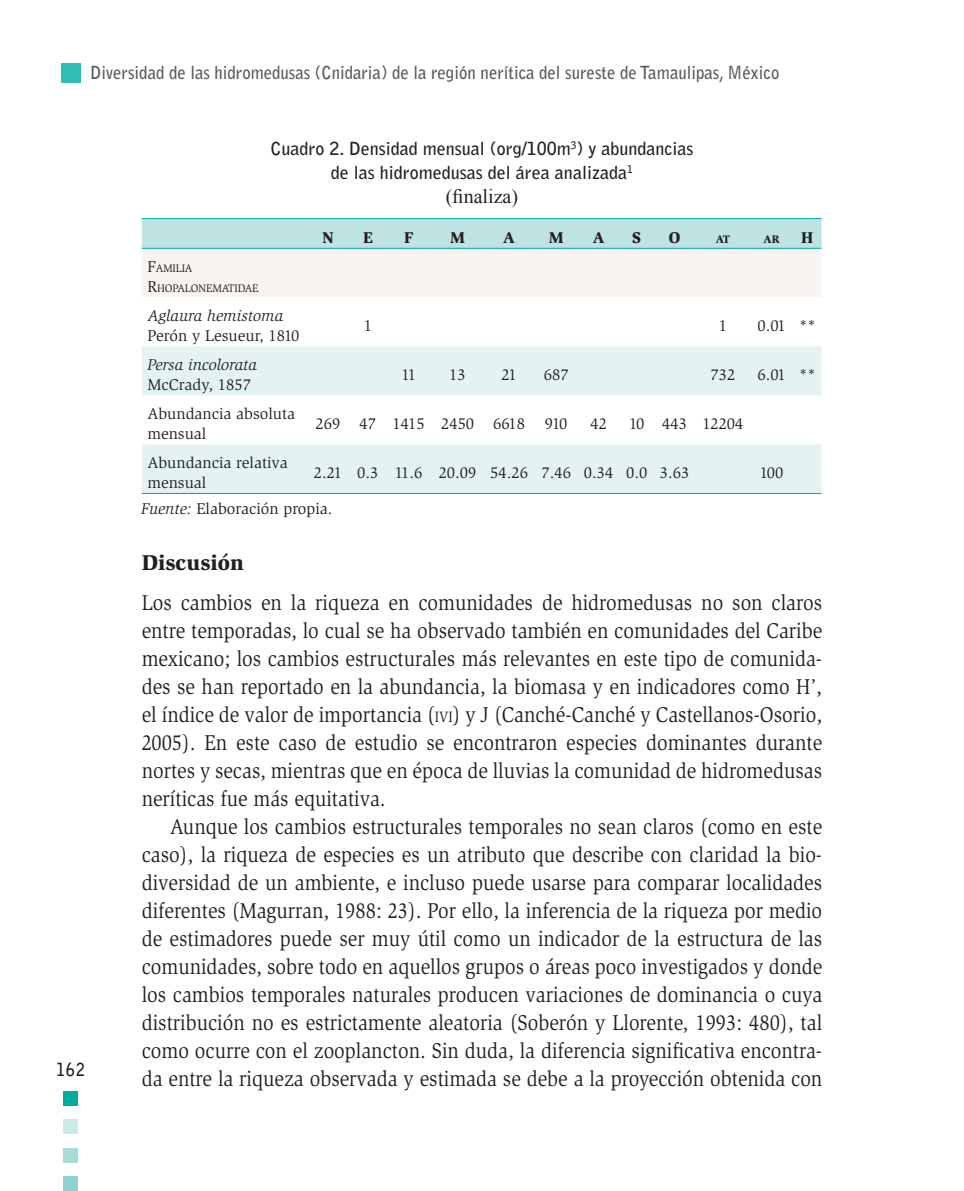
<style>
.page{position:relative;width:964px;height:1191px;background:#fff}
.page>*{position:absolute;margin:0;border:0;box-sizing:border-box;transform-origin:0 0}
.t1{font:22px/28px "Slimbach";color:#231f20;text-align:justify;scale:.9 1}
.t2{font:900 22px "Slimbach";color:#231f20}
.t3{font:20px "Times New Roman";color:#231f20}
.t4{font:700 18px "Bell Gothic Std";color:#57585a;scale:.93 1}
.t5{font:700 18px/24px "Bell Gothic Std";color:#231f20;text-align:center}
.t6{font:700 18px "Bell Gothic Std";color:#231f20;scale:.87 1}
.t7{font:16px/20px "Slimbach";color:#231f20}
.t8{font:italic 16px "Slimbach";color:#231f20}
.t9{font:900 16px "Slimbach";color:#231f20}
.t10{font:11.2px/20px "Slimbach";letter-spacing:-.015em;color:#231f20}
.t11{font:900 11.2px "Slimbach";color:#231f20}
.s1{font-size:16px}
.s2{font-style:italic}
.s3{font-size:15.4px}
</style>
<div class="page">
<div style="left:61px;top:63px;width:20px;height:20px;background:#30beb8"></div>
<div style="left:64px;top:1091px;width:14px;height:14px;background:#00aba2"></div>
<div style="left:64px;top:1176px;width:14px;height:15px;background:#8cd2cf"></div>
<div style="left:64px;top:1119px;width:14px;height:15px;background:#cbe9e7"></div>
<div style="left:64px;top:1148px;width:14px;height:14px;background:#a6dbd9"></div>
<svg style="left:142px;top:346px;width:679px;height:147px;fill:#e4f3f2"></svg>
<svg style="left:142px;top:218px;width:679px;height:79px"></svg>
<hr style="left:142px;top:493px;width:164px;height:1px;background:#00aba2">
<hr style="left:306px;top:493px;width:44px;height:1px;background:#00aba2">
<hr style="left:350px;top:493px;width:36px;height:1px;background:#00aba2">
<hr style="left:386px;top:493px;width:45px;height:1px;background:#00aba2">
<hr style="left:431px;top:493px;width:52px;height:1px;background:#00aba2">
<hr style="left:483px;top:493px;width:52px;height:1px;background:#00aba2">
<hr style="left:535px;top:493px;width:43px;height:1px;background:#00aba2">
<hr style="left:578px;top:493px;width:42px;height:1px;background:#00aba2">
<hr style="left:620px;top:493px;width:34px;height:1px;background:#00aba2">
<hr style="left:654px;top:493px;width:42px;height:1px;background:#00aba2">
<hr style="left:696px;top:493px;width:54px;height:1px;background:#00aba2">
<hr style="left:750px;top:493px;width:43px;height:1px;background:#00aba2">
<svg style="left:793px;top:493px;width:28px;height:1px"></svg>
<p class="t4" style="left:90px;top:61px;width:742px">Diversidad de las hidromedusas (Cnidaria) de la región nerítica del sureste de Tamaulipas, México</p>
<p class="t5" style="left:270px;top:137px;width:424px">Cuadro 2. Densidad mensual (org/100m<sup>3</sup>) y abundancias de las hidromedusas del área analizada<sup>1</sup></p>
<p class="t3" style="left:446px;top:183px;width:74px">(finaliza)</p>
<p class="t10" style="left:147px;top:258px;width:112px"><span class="s1">F</span>AMILIA<br><span class="s1">R</span>HOPALONEMATIDAE</p>
<p class="t8" style="left:147px;top:306px;width:137px">Aglaura hemistoma</p>
<p class="t7" style="left:147px;top:325px;width:153px">Perón y Lesueur, 1810</p>
<p class="t8" style="left:147px;top:355px;width:111px">Persa incolorata</p>
<p class="t7" style="left:147px;top:374px;width:105px">McCrady, 1857</p>
<p class="t9" style="left:322px;top:227px;width:13px">N</p>
<p class="t9" style="left:363px;top:227px;width:11px">E</p>
<p class="t9" style="left:404px;top:227px;width:11px">F</p>
<p class="t9" style="left:450px;top:227px;width:16px">M</p>
<p class="t9" style="left:503px;top:227px;width:13px">A</p>
<p class="t9" style="left:549px;top:227px;width:16px">M</p>
<p class="t9" style="left:593px;top:227px;width:13px">A</p>
<p class="t9" style="left:632px;top:227px;width:10px">S</p>
<p class="t9" style="left:669px;top:227px;width:13px">O</p>
<p class="t11" style="left:716px;top:232px;width:16px">AT</p>
<p class="t11" style="left:763px;top:232px;width:18px">AR</p>
<p class="t9" style="left:801px;top:227px;width:14px">H</p>
<p class="t7" style="left:364px;top:315px;width:10px">1</p>
<p class="t7" style="left:719px;top:315px;width:10px">1</p>
<p class="t7" style="left:757px;top:315px;width:60px">0.01 **</p>
<p class="t7" style="left:401px;top:364px;width:16px">11</p>
<p class="t7" style="left:449px;top:364px;width:18px">13</p>
<p class="t7" style="left:501px;top:364px;width:17px">21</p>
<p class="t7" style="left:544px;top:364px;width:26px">687</p>
<p class="t7" style="left:710px;top:364px;width:26px">732</p>
<p class="t7" style="left:757px;top:364px;width:60px">6.01 **</p>
<p class="t6" style="left:56px;top:1058px;width:34px">162</p>
<p class="t7" style="left:147px;top:403px;width:149px">Abundancia absoluta mensual</p>
<p class="t7" style="left:315px;top:413px;width:253px">269 47 1415 2450 6618 910</p>
<p class="t7" style="left:590px;top:413px;width:18px">42</p>
<p class="t7" style="left:629px;top:413px;width:116px">10 443 12204</p>
<p class="t7" style="left:147px;top:452px;width:142px">Abundancia relativa mensual</p>
<p class="t7" style="left:314px;top:462px;width:377px">2.21 0.3 11.6 20.09 54.26 7.46 0.34 0.0 3.63</p>
<p class="t7" style="left:760px;top:462px;width:25px">100</p>
<p class="t7" style="left:141px;top:498px;width:193px"><span class="s2">Fuente:</span> Elaboración propia.</p>
<p class="t2" style="left:142px;top:549px;width:104px">Discusión</p>
<p class="t1" style="left:142px;top:588px;width:757px">Los cambios en la riqueza en comunidades de hidromedusas no son claros entre temporadas, lo cual se ha observado también en comunidades del Caribe mexicano; los cambios estructurales más relevantes en este tipo de comunida&shy;des se han reportado en la abundancia, la biomasa y en indicadores como H’, el índice de valor de importancia (<span class="s3">IVI</span>) y J (Canché-Canché y Castellanos-Osorio, 2005). En este caso de estudio se encontraron especies dominantes durante nortes y secas, mientras que en época de lluvias la comunidad de hidromedusas neríticas fue más equitativa.</p>
<p class="t1" style="left:142px;top:812px;width:758px;text-indent:28px">Aunque los cambios estructurales temporales no sean claros (como en este caso), la riqueza de especies es un atributo que describe con claridad la bio&shy;diversidad de un ambiente, e incluso puede usarse para comparar localidades diferentes (Magurran, 1988: 23). Por ello, la inferencia de la riqueza por medio de estimadores puede ser muy útil como un indicador de la estructura de las comunidades, sobre todo en aquellos grupos o áreas poco investigados y donde los cambios temporales naturales producen variaciones de dominancia o cuya distribución no es estrictamente aleatoria (Soberón y Llorente, 1993: 480), tal como ocurre con el zooplancton. Sin duda, la diferencia significativa encontra&shy;da entre la riqueza observada y estimada se debe a la proyección obtenida con</p>
</div>
